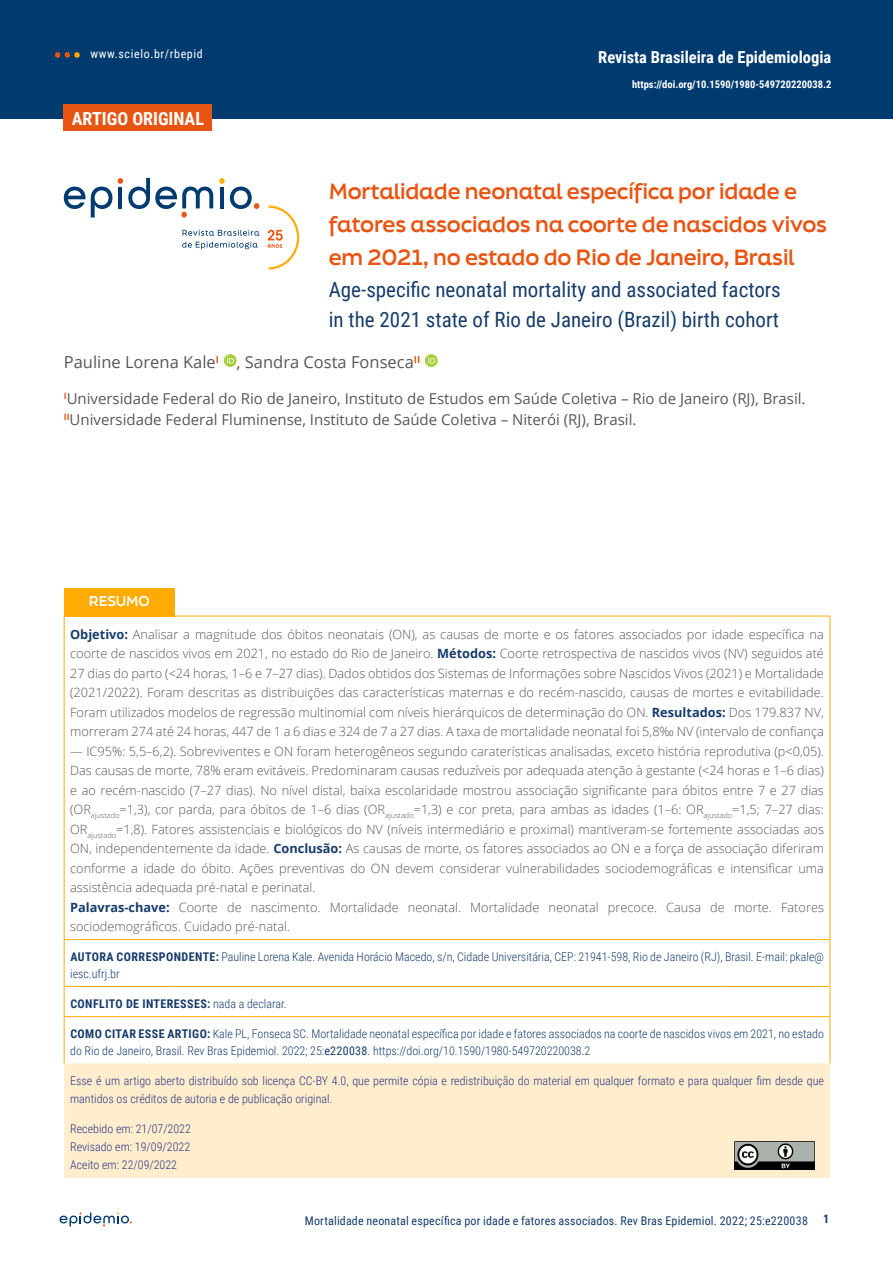
<style>
.page{position:relative;width:893px;height:1263px;background:#fff}
.page>*{position:absolute;margin:0;border:0;box-sizing:border-box;transform-origin:0 0}
.t1{font:700 21px/33px "Final Six";letter-spacing:-.01em;color:#e85412}
.t2{font:21px/30px "Roboto Condensed";color:#173d6b}
.t3{font:700 18px "Roboto Condensed";color:#fff}
.t4{font:16.5px "Open Sans";color:#575756}
.t5{font:700 16.5px "Roboto Condensed";color:#fff}
.t6{font:15px/21px "Open Sans";color:#575756}
.t7{font:700 13.5px "Final Six";letter-spacing:-.01em;color:#fff}
.t8{font:300 12.75px/19.5px "Open Sans";color:#575756;text-align:justify}
.t9{font:300 12px/16.5px "Roboto Condensed";color:#173d6b}
.t10{font:300 12px/18px "Roboto Condensed";color:#283583}
.t11{font:12px "Roboto Condensed";letter-spacing:.015em;color:#173d6b}
.t12{font:700 12px "Roboto Condensed";letter-spacing:.035em;color:#173d6b}
.t13{font:12px "Roboto Condensed";letter-spacing:.05em;color:#fff}
.t14{font:700 10.5px "Roboto Condensed";color:#fff}
.s1{font-weight:700;color:#173d6b}
.s2{font-weight:700}
.s3{font-weight:300}
.s4{font-weight:400}
</style>
<div class="page">
<svg style="left:60px;top:1212px;width:72px;height:14px"></svg>
<div style="left:0;top:0;width:893px;height:118px;background:#003b70"></div>
<svg style="left:55px;top:52px;width:25px;height:6px"></svg>
<svg style="left:224px;top:354px;width:13px;height:13px"></svg>
<svg style="left:227px;top:356px;width:7px;height:7px"></svg>
<svg style="left:425px;top:354px;width:13px;height:13px"></svg>
<svg style="left:428px;top:356px;width:7px;height:7px"></svg>
<svg style="left:64px;top:187px;width:48px;height:30px"></svg>
<svg style="left:118px;top:178px;width:95px;height:39px"></svg>
<svg style="left:219px;top:178px;width:40px;height:31px"></svg>
<svg style="left:182px;top:230px;width:77px;height:6px"></svg>
<svg style="left:182px;top:242px;width:76px;height:7px"></svg>
<svg style="left:268px;top:206px;width:31px;height:64px"></svg>
<div style="left:64px;top:105px;width:148px;height:26px;background:#e85412"></div>
<div style="left:64px;top:588px;width:110px;height:28px;background:#ffab03"></div>
<div style="left:64px;top:1063px;width:766px;height:115px;background:#ffeecd"></div>
<hr style="left:64px;top:616px;width:1px;height:323px;background:#ffab03">
<hr style="left:174px;top:616px;width:552px;height:1px;background:#ffab03">
<hr style="left:726px;top:616px;width:104px;height:1px;background:#ffab03">
<hr style="left:829px;top:616px;width:1px;height:323px;background:#ffab03">
<hr style="left:64px;top:940px;width:1px;height:46px;background:#ffab03">
<hr style="left:64px;top:986px;width:1px;height:30px;background:#ffab03">
<hr style="left:64px;top:939px;width:110px;height:1px;background:#ffab03">
<hr style="left:174px;top:939px;width:552px;height:1px;background:#ffab03">
<hr style="left:726px;top:939px;width:104px;height:1px;background:#ffab03">
<hr style="left:829px;top:940px;width:1px;height:46px;background:#ffab03">
<hr style="left:829px;top:986px;width:1px;height:30px;background:#ffab03">
<hr style="left:65px;top:986px;width:109px;height:1px;background:#ffab03">
<hr style="left:174px;top:986px;width:552px;height:1px;background:#ffab03">
<hr style="left:726px;top:986px;width:103px;height:1px;background:#ffab03">
<hr style="left:64px;top:1017px;width:1px;height:46px;background:#ffab03">
<hr style="left:64px;top:1016px;width:110px;height:1px;background:#ffab03">
<hr style="left:174px;top:1016px;width:552px;height:1px;background:#ffab03">
<hr style="left:726px;top:1016px;width:104px;height:1px;background:#ffab03">
<hr style="left:829px;top:1017px;width:1px;height:46px;background:#ffab03">
<img style="left:735px;top:1141px;width:79px;height:28px">
<p class="t13" style="left:90px;top:45px;width:114px">www.scielo.br/rbepid</p>
<h2 class="t3" style="left:72px;top:106px;width:134px">ARTIGO ORIGINAL</h2>
<p class="t5" style="left:598px;top:46px;width:235px">Revista Brasileira de Epidemiologia</p>
<p class="t14" style="left:632px;top:77px;width:201px">https://doi.org/10.1590/1980-549720220038.2</p>
<h1 class="t1" style="left:329px;top:174px;width:500px">Mortalidade neonatal específica por idade e fatores associados na coorte de nascidos vivos em 2021, no estado do Rio de Janeiro, Brasil</h1>
<h1 class="t2" style="left:329px;top:274px;width:453px">Age-specific neonatal mortality and associated factors in the 2021 state of Rio de Janeiro (Brazil) birth cohort</h1>
<p class="t4" style="left:64px;top:351px;width:358px">Pauline Lorena Kale<sup>I</sup> , Sandra Costa Fonseca<sup>II</sup></p>
<p class="t6" style="left:64px;top:388px;width:743px"><sup>I</sup>Universidade Federal do Rio de Janeiro, Instituto de Estudos em Saúde Coletiva – Rio de Janeiro (RJ), Brasil.<br><sup>II</sup>Universidade Federal Fluminense, Instituto de Saúde Coletiva – Niterói (RJ), Brasil.</p>
<p class="t7" style="left:89px;top:591px;width:62px">RESUMO</p>
<p class="t8" style="left:70px;top:624px;width:755px"><span class="s1">Objetivo:</span> Analisar a magnitude dos óbitos neonatais (ON), as causas de morte e os fatores associados por idade específica na coorte de nascidos vivos em 2021, no estado do Rio de Janeiro. <span class="s1">Métodos:</span> Coorte retrospectiva de nascidos vivos (NV) seguidos até 27 dias do parto (&lt;24 horas, 1–6 e 7–27 dias). Dados obtidos dos Sistemas de Informações sobre Nascidos Vivos (2021) e Mortalidade (2021/2022). Foram descritas as distribuições das características maternas e do recém-nascido, causas de mortes e evitabilidade.<br>Foram utilizados modelos de regressão multinomial com níveis hierárquicos de determinação do ON. <span class="s1">Resultados:</span> Dos 179.837 NV, morreram 274 até 24 horas, 447 de 1 a 6 dias e 324 de 7 a 27 dias. A taxa de mortalidade neonatal foi 5,8‰ NV (intervalo de confiança</p>
<p class="t8" style="left:70px;top:741px;width:755px;text-align:left">— IC95%: 5,5–6,2). Sobreviventes e ON foram heterogêneos segundo caraterísticas analisadas, exceto história reprodutiva (p&lt;0,05).<br>Das causas de morte, 78% eram evitáveis. Predominaram causas reduzíveis por adequada atenção à gestante (&lt;24 horas e 1–6 dias) e ao recém-nascido (7–27 dias). No nível distal, baixa escolaridade mostrou associação significante para óbitos entre 7 e 27 dias (OR<sub>ajustado</sub>=1,3), cor parda, para óbitos de 1–6 dias (OR<sub>ajustado</sub>=1,3) e cor preta, para ambas as idades (1–6: OR<sub>ajustado</sub>=1,5; 7–27 dias:<br>OR<sub>ajustado</sub>=1,8). Fatores assistenciais e biológicos do NV (níveis intermediário e proximal) mantiveram-se fortemente associadas aos ON, independentemente da idade. <span class="s1">Conclusão:</span> As causas de morte, os fatores associados ao ON e a força de associação diferiram conforme a idade do óbito. Ações preventivas do ON devem considerar vulnerabilidades sociodemográficas e intensificar uma assistência adequada pré-natal e perinatal.<br><span class="s1">Palavras-chave:</span> Coorte de nascimento. Mortalidade neonatal. Mortalidade neonatal precoce. Causa de morte. Fatores sociodemográficos. Cuidado pré-natal.</p>
<p class="t9" style="left:70px;top:948px;width:755px"><span class="s2">AUTORA CORRESPONDENTE:</span> Pauline Lorena Kale. Avenida Horácio Macedo, s/n, Cidade Universitária, CEP: 21941-598, Rio de Janeiro (RJ), Brasil. E-mail: pkale@ iesc.ufrj.br</p>
<p class="t12" style="left:70px;top:995px;width:218px">CONFLITO DE INTERESSES: <span class="s3">nada a declarar.</span></p>
<p class="t9" style="left:70px;top:1025px;width:755px"><span class="s2">COMO CITAR ESSE ARTIGO:</span> Kale PL, Fonseca SC. Mortalidade neonatal específica por idade e fatores associados na coorte de nascidos vivos em 2021, no estado do Rio de Janeiro, Brasil. Rev Bras Epidemiol. 2022; 25:<span class="s4">e220038</span>. https://doi.org/10.1590/1980-549720220038.2</p>
<p class="t10" style="left:70px;top:1071px;width:755px">Esse é um artigo aberto distribuído sob licença CC-BY 4.0, que permite cópia e redistribuição do material em qualquer formato e para qualquer fim desde que mantidos os créditos de autoria e de publicação original.</p>
<p class="t10" style="left:70px;top:1120px;width:122px;text-align:justify">Recebido em: 21/07/2022<br>Revisado em: 19/09/2022<br>Aceito em: 22/09/2022</p>
<p class="t11" style="left:305px;top:1212px;width:505px">Mortalidade neonatal específica por idade e fatores associados. Rev Bras Epidemiol. 2022; 25:e220038</p>
<p class="t12" style="left:823px;top:1211px;width:8px">1</p>
</div>
